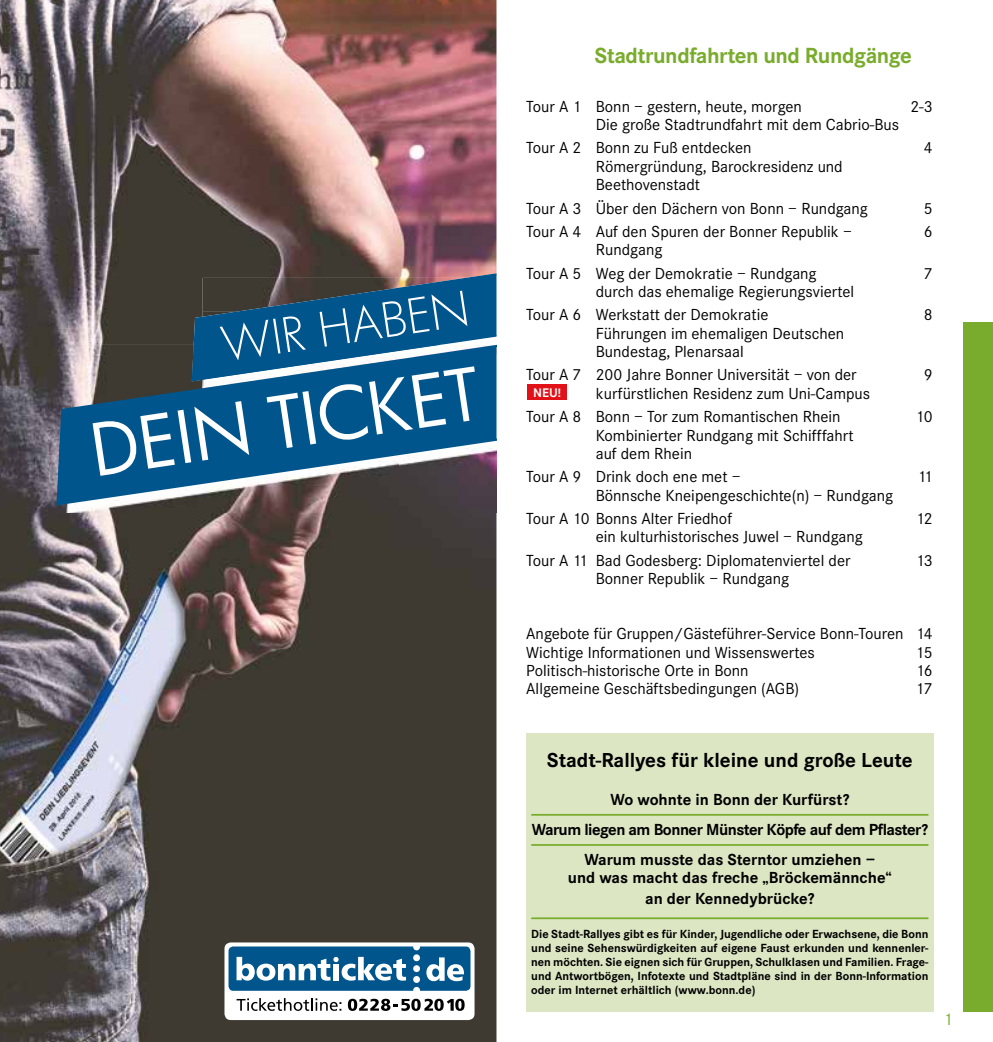
<style>
.page{position:relative;width:993px;height:1042px;background:#fff}
.page>*{position:absolute;margin:0;border:0;box-sizing:border-box;transform-origin:0 0}
.t1{font:70.35px "Futura";color:#fff}
.t2{font:300 46.55px "Futura";color:#fff}
.t3{font:700 22.75px "Corporate S";letter-spacing:-.02em;color:#79ac2c}
.t4{font:700 21px "Corporate S";color:#000}
.t5{font:17.5px "Corporate S";color:#79ac2c}
.t6{font:16.62px/23.3px "Corporate S";color:#000}
.t7{font:700 16.62px/29.8px "Corporate S";color:#000;text-align:center}
.t8{font:700 12.95px "Corporate S";color:#fff}
.t9{font:700 12.25px/14px "Corporate S";color:#000;text-align:justify}
</style>
<div class="page">
<div style="left:962px;top:322px;width:30px;height:690px;background:#79ac2c"></div>
<img style="left:0;top:0;width:496px;height:1042px">
<svg style="left:192px;top:273px;width:304px;height:63px;background:#1f5070"></svg>
<img style="left:399px;top:507px;width:97px;height:6px">
<img style="left:67px;top:507px;width:332px;height:6px">
<svg style="left:55px;top:336px;width:441px;height:171px;background:#2f6286"></svg>
<div style="left:224px;top:942px;width:250px;height:78px;background:#fff;border-radius:6px"></div>
<svg style="left:236px;top:998px;width:105px;height:13px"></svg>
<svg style="left:348px;top:999px;width:116px;height:12px"></svg>
<svg style="left:228px;top:946px;width:242px;height:45px"></svg>
<div style="left:526px;top:733px;width:407px;height:279px;background:#dce6c3"></div>
<hr style="left:531px;top:814px;width:397px;height:1px;background:#79ac2c">
<hr style="left:531px;top:844px;width:397px;height:2px;background:#79ac2c">
<hr style="left:531px;top:917px;width:397px;height:2px;background:#79ac2c">
<div style="left:527px;top:384px;width:39px;height:16px;background:#e21017"></div>
<h2 class="t2" style="left:217px;top:313px;width:252px;rotate:-8deg">WIR HABEN</h2>
<h1 class="t1" style="left:84px;top:406px;width:393px;rotate:-9deg">DEIN TICKET</h1>
<h3 class="t3" style="left:594px;top:43px;width:319px">Stadtrundfahrten und Rundgänge</h3>
<p class="t6" style="left:526px;top:95px;width:277px">Tour A 1 Bonn – gestern, heute, morgen</p>
<p class="t6" style="left:910px;top:95px;width:24px">2-3</p>
<p class="t6" style="left:526px;top:113px;width:374px;text-indent:69px">Die große Stadtrundfahrt mit dem Cabrio-Bus<br>Tour A 2 Bonn zu Fuß entdecken</p>
<p class="t6" style="left:923px;top:136px;width:10px">4</p>
<p class="t6" style="left:595px;top:157px;width:248px;line-height:18.4px">Römergründung, Barockresidenz und<br>Beethovenstadt</p>
<p class="t6" style="left:526px;top:197px;width:343px">Tour A 3 Über den Dächern von Bonn – Rundgang</p>
<p class="t6" style="left:923px;top:197px;width:10px">5</p>
<p class="t6" style="left:526px;top:220px;width:327px">Tour A 4 Auf den Spuren der Bonner Republik –</p>
<p class="t6" style="left:923px;top:220px;width:10px">6</p>
<p class="t6" style="left:526px;top:238px;width:292px;text-indent:69px">Rundgang<br>Tour A 5 Weg der Demokratie – Rundgang</p>
<p class="t6" style="left:923px;top:262px;width:10px">7</p>
<p class="t6" style="left:526px;top:280px;width:329px;text-indent:69px">durch das ehemalige Regierungsviertel<br>Tour A 6 Werkstatt der Demokratie</p>
<p class="t6" style="left:923px;top:303px;width:10px">8</p>
<p class="t6" style="left:595px;top:324px;width:250px;line-height:18.4px">Führungen im ehemaligen Deutschen<br>Bundestag, Plenarsaal</p>
<p class="t6" style="left:526px;top:363px;width:332px">Tour A 7 200 Jahre Bonner Universität – von der</p>
<p class="t6" style="left:923px;top:363px;width:10px">9</p>
<p class="t6" style="left:526px;top:382px;width:345px;text-indent:69px">kurfürstlichen Residenz zum Uni-Campus<br>Tour A 8 Bonn – Tor zum Romantischen Rhein</p>
<p class="t8" style="left:533px;top:385px;width:29px">NEU!</p>
<p class="t6" style="left:915px;top:405px;width:19px">10</p>
<p class="t6" style="left:595px;top:426px;width:259px;line-height:18.4px">Kombinierter Rundgang mit Schifffahrt auf dem Rhein</p>
<p class="t6" style="left:526px;top:465px;width:216px">Tour A 9 Drink doch ene met –</p>
<p class="t6" style="left:917px;top:465px;width:17px">11</p>
<p class="t6" style="left:526px;top:484px;width:368px;text-indent:69px">Bönnsche Kneipengeschichte(n) – Rundgang<br>Tour A 10 Bonns Alter Friedhof</p>
<p class="t6" style="left:915px;top:507px;width:18px">12</p>
<p class="t6" style="left:526px;top:525px;width:338px;text-indent:69px">ein kulturhistorisches Juwel – Rundgang<br>Tour A 11 Bad Godesberg: Diplomatenviertel der</p>
<p class="t6" style="left:595px;top:567px;width:195px">Bonner Republik – Rundgang</p>
<p class="t6" style="left:915px;top:549px;width:18px">13</p>
<p class="t6" style="left:526px;top:625px;width:407px;line-height:18.4px">Angebote für Gruppen/Gästeführer-Service Bonn-Touren 14<br>Wichtige Informationen und Wissenswertes</p>
<p class="t6" style="left:915px;top:641px;width:18px">15</p>
<p class="t6" style="left:526px;top:659px;width:224px">Politisch-historische Orte in Bonn</p>
<p class="t6" style="left:915px;top:659px;width:18px">16</p>
<p class="t6" style="left:526px;top:677px;width:274px">Allgemeine Geschäftsbedingungen (AGB)</p>
<p class="t6" style="left:915px;top:677px;width:18px">17</p>
<p class="t4" style="left:546px;top:748px;width:367px">Stadt-Rallyes für kleine und große Leute</p>
<p class="t7" style="left:531px;top:785px;width:398px">Wo wohnte in Bonn der Kurfürst?<br>Warum liegen am Bonner Münster Köpfe auf dem Pflaster?<br>Warum musste das Sterntor umziehen –</p>
<p class="t7" style="left:567px;top:867px;width:325px;line-height:21px">und was macht das freche „Bröckemännche“ an der Kennedybrücke?</p>
<p class="t9" style="left:531px;top:927px;width:398px">Die Stadt-Rallyes gibt es für Kinder, Jugendliche oder Erwachsene, die Bonn und seine Sehenswürdigkeiten auf eigene Faust erkunden und kennenler&shy;nen möchten. Sie eignen sich für Gruppen, Schulklasen und Familien. Frage&shy;und Antwortbögen, Infotexte und Stadtpläne sind in der Bonn-Information oder im Internet erhältlich (www.bonn.de)</p>
<p class="t5" style="left:943px;top:1010px;width:11px">1</p>
</div>
